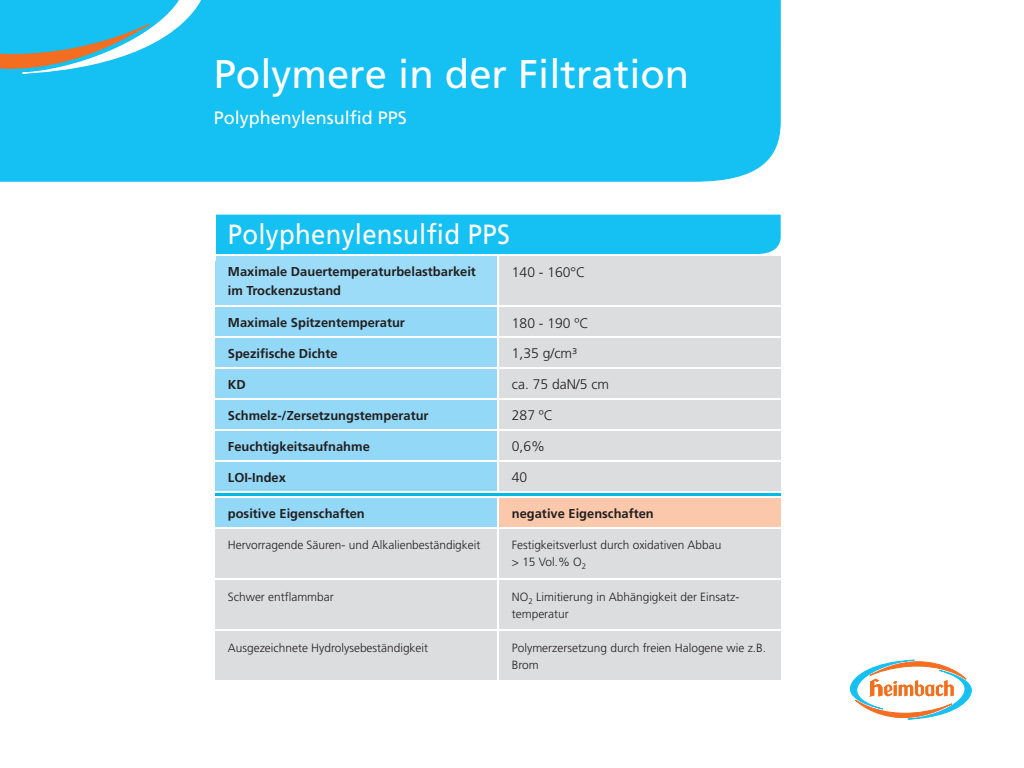
<style>
.page{position:relative;width:1024px;height:768px;background:#fff}
.page>*{position:absolute;margin:0;border:0;box-sizing:border-box;transform-origin:0 0}
.t1{font:40px "Frutiger";color:#fff}
.t2{font:27.8px "Frutiger";letter-spacing:.01em;color:#fff;scale:.93 1}
.t3{font:18px "Frutiger";color:#fff}
.t4{font:300 13.9px "Frutiger";color:#231f20}
.t5{font:700 12.9px/18.5px "Frutiger";color:#231f20}
.t6{font:300 11.9px/16.9px "Frutiger";color:#231f20}
</style>
<div class="page">
<div style="left:0;top:0;width:781px;height:182px;background:#15c0f2"></div>
<svg style="left:849px;top:659px;width:123px;height:61px"></svg>
<svg style="left:0;top:0;width:279px;height:94px;background:#32bfe6"></svg>
<div style="left:499px;top:257px;width:282px;height:48px;background:#dcdddf"></div>
<div style="left:215px;top:308px;width:282px;height:28px;background:#93d9f7"></div>
<div style="left:215px;top:432px;width:282px;height:28px;background:#93d9f7"></div>
<div style="left:215px;top:401px;width:282px;height:28px;background:#93d9f7"></div>
<div style="left:215px;top:370px;width:282px;height:28px;background:#93d9f7"></div>
<div style="left:215px;top:339px;width:282px;height:28px;background:#93d9f7"></div>
<div style="left:215px;top:257px;width:282px;height:48px;background:#9cdcf8"></div>
<div style="left:499px;top:308px;width:282px;height:28px;background:#dcdddf"></div>
<div style="left:499px;top:432px;width:282px;height:28px;background:#dcdddf"></div>
<div style="left:499px;top:401px;width:282px;height:28px;background:#dcdddf"></div>
<div style="left:499px;top:370px;width:282px;height:28px;background:#dcdddf"></div>
<div style="left:499px;top:339px;width:282px;height:28px;background:#dcdddf"></div>
<div style="left:216px;top:215px;width:565px;height:39px;background:#15c0f2"></div>
<div style="left:215px;top:462px;width:282px;height:29px;background:#93d9f7"></div>
<div style="left:499px;top:462px;width:282px;height:29px;background:#dcdddf"></div>
<hr style="left:215px;top:493px;width:566px;height:3px;background:#00bae5">
<div style="left:215px;top:499px;width:282px;height:28px;background:#93d9f7"></div>
<div style="left:499px;top:499px;width:282px;height:28px;background:#fcc8ab"></div>
<div style="left:499px;top:530px;width:282px;height:48px;background:#dcdddf"></div>
<div style="left:215px;top:530px;width:282px;height:48px;background:#dcdddf"></div>
<div style="left:499px;top:581px;width:282px;height:48px;background:#dcdddf"></div>
<div style="left:215px;top:581px;width:282px;height:48px;background:#dcdddf"></div>
<div style="left:499px;top:632px;width:282px;height:48px;background:#dcdddf"></div>
<div style="left:215px;top:632px;width:282px;height:48px;background:#dcdddf"></div>
<h1 class="t1" style="left:214px;top:51px;width:477px">Polymere in der Filtration</h1>
<h3 class="t3" style="left:214px;top:107px;width:195px">Polyphenylensulfid PPS</h3>
<h2 class="t2" style="left:228px;top:218px;width:305px">Polyphenylensulfid PPS</h2>
<p class="t5" style="left:228px;top:262px;width:250px">Maximale Dauertemperaturbelastbarkeit im Trockenzustand</p>
<p class="t4" style="left:512px;top:264px;width:75px">140 - 160°C</p>
<p class="t5" style="left:228px;top:313px;width:179px">Maximale Spitzentemperatur</p>
<p class="t4" style="left:512px;top:315px;width:78px">180 - 190 ºC</p>
<p class="t5" style="left:228px;top:344px;width:111px">Spezifische Dichte</p>
<p class="t4" style="left:512px;top:346px;width:67px">1,35 g/cm³</p>
<p class="t5" style="left:228px;top:375px;width:19px">KD</p>
<p class="t4" style="left:512px;top:377px;width:99px">ca. 75 daN/5 cm</p>
<p class="t5" style="left:228px;top:406px;width:202px">Schmelz-/Zersetzungstemperatur</p>
<p class="t4" style="left:512px;top:408px;width:43px">287 ºC</p>
<p class="t5" style="left:228px;top:437px;width:143px">Feuchtigkeitsaufnahme</p>
<p class="t4" style="left:512px;top:439px;width:35px">0,6%</p>
<p class="t5" style="left:228px;top:468px;width:60px">LOI-Index</p>
<p class="t4" style="left:512px;top:470px;width:17px">40</p>
<p class="t5" style="left:228px;top:504px;width:138px">positive Eigenschaften</p>
<p class="t5" style="left:512px;top:504px;width:143px">negative Eigenschaften</p>
<p class="t6" style="left:512px;top:537px;width:211px">Festigkeitsverlust durch oxidativen Abbau &gt; 15 Vol.% O<sub>2</sub></p>
<p class="t4" style="left:512px;top:470px;width:17px">18</p>
<p class="t6" style="left:228px;top:537px;width:254px">Hervorragende Säuren- und Alkalienbeständigkeit</p>
<p class="t6" style="left:228px;top:588px;width:107px">Schwer entflammbar</p>
<p class="t6" style="left:228px;top:639px;width:202px">Ausgezeichnete Hydrolysebeständigkeit</p>
<p class="t6" style="left:512px;top:588px;width:229px">NO<sub>2</sub> Limitierung in Abhängigkeit der Einsatz&shy;temperatur</p>
<p class="t6" style="left:512px;top:639px;width:256px">Polymerzersetzung durch freien Halogene wie z.B.<br>Brom</p>
</div>
